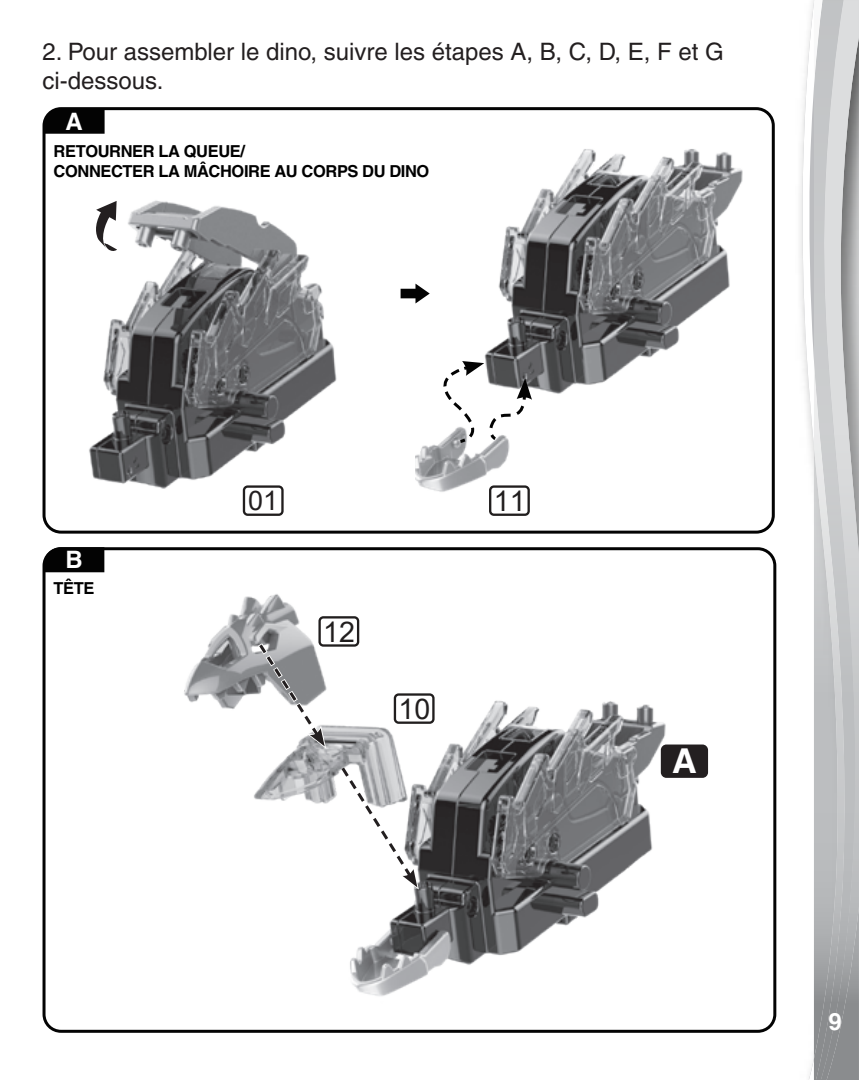
<style>
.page{position:relative;width:859px;height:1080px;background:#fff}
.page>*{position:absolute;margin:0;border:0;box-sizing:border-box;transform-origin:0 0}
.t1{font:700 34.2px "Helvetica";color:#fff}
.t2{font:28.5px "Arial";color:#211e1e}
.t3{font:27px "Arial";color:#231f20}
.t4{font:500 24px/28.8px "Helvetica";color:#231f20}
.t5{font:700 24px "Helvetica";color:#fff}
.t6{font:700 16.5px/19.8px "Helvetica";letter-spacing:-.025em;color:#000}
</style>
<div class="page">
<svg style="left:802px;top:0;width:12px;height:1080px"></svg>
<img style="left:847px;top:906px;width:12px;height:174px">
<svg style="left:847px;top:0;width:12px;height:906px;background:#b6b7b8"></svg>
<img style="left:814px;top:0;width:33px;height:1080px">
<img style="left:184px;top:594px;width:512px;height:402px">
<img style="left:415px;top:149px;width:328px;height:343px">
<div style="left:43px;top:107px;width:732px;height:427px;border:3px solid #030303;border-radius:17px"></div>
<div style="left:43px;top:547px;width:733px;height:486px;border:3px solid #030303;border-radius:17px"></div>
<svg style="left:44px;top:109px;width:61px;height:25px;background:#0c0c0c"></svg>
<svg style="left:44px;top:547px;width:60px;height:25px"></svg>
<div style="left:243px;top:485px;width:41px;height:31px;border:2px solid #211e1e;border-radius:4px"></div>
<div style="left:394px;top:693px;width:41px;height:31px;border:2px solid #211e1e;border-radius:4px"></div>
<div style="left:318px;top:616px;width:41px;height:31px;border:2px solid #211e1e;border-radius:4px"></div>
<div style="left:489px;top:485px;width:41px;height:31px;border:2px solid #211e1e;border-radius:4px"></div>
<img style="left:89px;top:200px;width:248px;height:295px">
<svg style="left:94px;top:201px;width:23px;height:51px"></svg>
<svg style="left:401px;top:284px;width:29px;height:19px"></svg>
<svg style="left:439px;top:361px;width:93px;height:83px"></svg>
<svg style="left:256px;top:641px;width:70px;height:108px"></svg>
<svg style="left:339px;top:764px;width:80px;height:126px"></svg>
<div style="left:661px;top:745px;width:47px;height:33px;background:#231f20;border-radius:6px"></div>
<p class="t4" style="left:42px;top:37px;width:683px">2. Pour assembler le dino, suivre les étapes A, B, C, D, E, F et G ci-dessous.</p>
<p class="t5" style="left:66px;top:107px;width:19px">A</p>
<p class="t6" style="left:54px;top:141px;width:377px">RETOURNER LA QUEUE/<br>CONNECTER LA MÂCHOIRE AU CORPS DU DINO</p>
<p class="t5" style="left:65px;top:545px;width:19px">B</p>
<p class="t6" style="left:54px;top:578px;width:42px">TÊTE</p>
<p class="t3" style="left:248px;top:482px;width:32px">01</p>
<p class="t2" style="left:323px;top:612px;width:33px">12</p>
<p class="t2" style="left:399px;top:689px;width:33px">10</p>
<p class="t2" style="left:494px;top:481px;width:33px">11</p>
<h1 class="t1" style="left:672px;top:741px;width:26px">A</h1>
<p class="t5" style="left:828px;top:1007px;width:15px">9</p>
</div>
